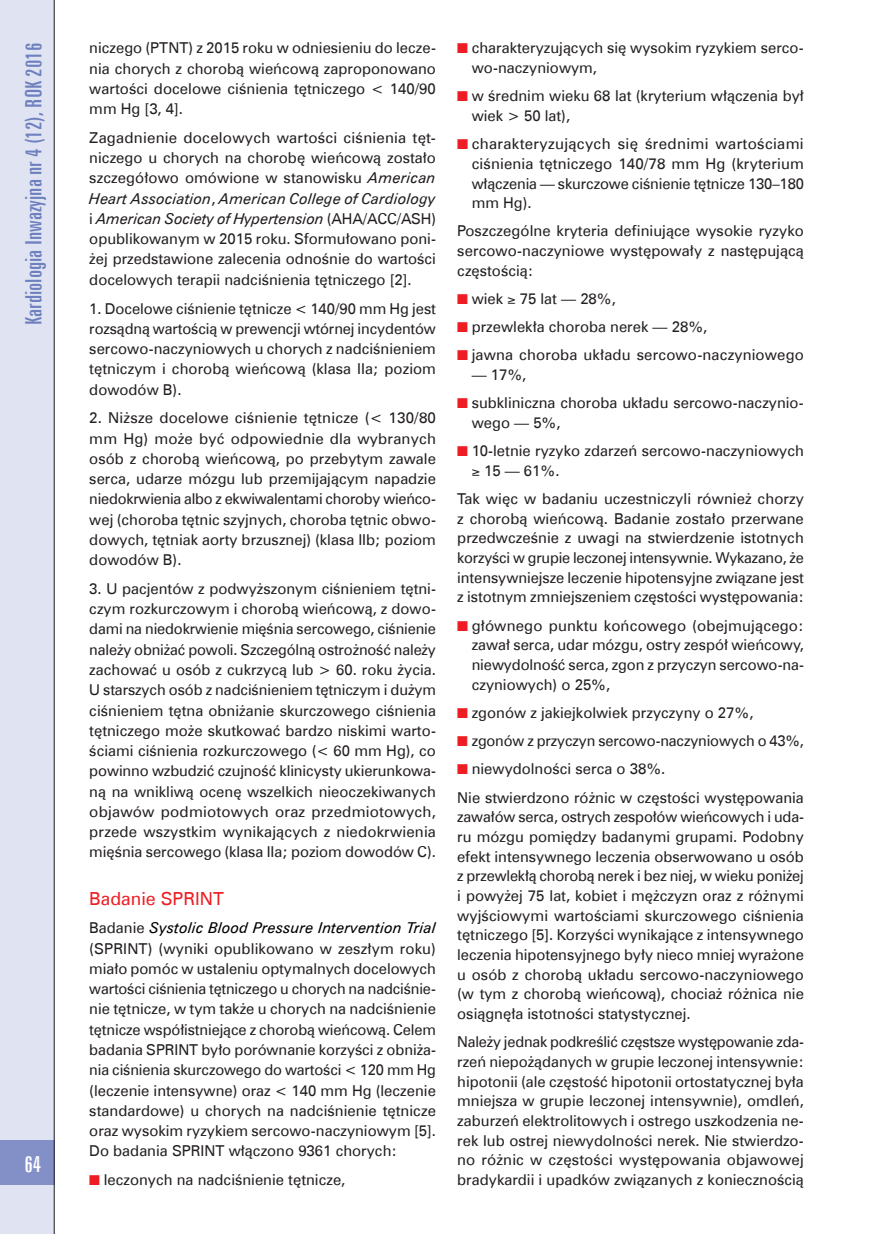
<style>
.page{position:relative;width:872px;height:1234px;background:#fff}
.page>*{position:absolute;margin:0;border:0;box-sizing:border-box;transform-origin:0 0}
.t1{font:22.5px "Zurich X Cn EU";color:#6f80bf;scale:1.07 1}
.t2{font:22.5px "Zurich X Cn EU";color:#fff;scale:1.07 1}
.t3{font:18px "Zurich EU";color:#ee1d23}
.t4{font:15px/20.2px "Zurich EU";color:#231f20;text-align:justify}
.s1{font-style:italic}
.s2{font-style:italic;color:#000001}
.s3{color:#ee1d23}
</style>
<div class="page">
<div style="left:0;top:0;width:54px;height:1233px;background:#e0e4f2"></div>
<div style="left:0;top:1140px;width:54px;height:44px;background:#838fc7"></div>
<hr style="left:54px;top:0;width:1px;height:1233px;background:#231f20">
<h1 class="t1" style="left:20px;top:325px;width:265px;rotate:-90deg">Kardiologia Inwazyjna nr 4 (12), ROK 2016</h1>
<p class="t4" style="left:89px;top:38px;width:348px">niczego (PTNT) z 2015 roku w odniesieniu do lecze&shy;nia chorych z chorobą wieńcową zaproponowano wartości docelowe ciśnienia tętniczego &lt; 140/90 mm Hg [3, 4].</p>
<p class="t4" style="left:89px;top:127px;width:348px">Zagadnienie docelowych wartości ciśnienia tęt&shy;niczego u chorych na chorobę wieńcową zostało szczegółowo omówione w stanowisku <span class="s1">American Heart Association</span>, <span class="s1">American College of Cardiology </span>i <span class="s1">American Society of Hypertension</span> (AHA/ACC/ASH) opublikowanym w 2015 roku. Sformułowano poni&shy;żej przedstawione zalecenia odnośnie do wartości docelowych terapii nadciśnienia tętniczego [2].</p>
<p class="t4" style="left:89px;top:298px;width:348px">1. Docelowe ciśnienie tętnicze &lt; 140/90 mm Hg jest rozsądną wartością w prewencji wtórnej incydentów sercowo-naczyniowych u chorych z nadciśnieniem tętniczym i chorobą wieńcową (klasa IIa; poziom dowodów B).</p>
<p class="t4" style="left:89px;top:407px;width:348px">2. Niższe docelowe ciśnienie tętnicze (&lt; 130/80 mm Hg) może być odpowiednie dla wybranych osób z chorobą wieńcową, po przebytym zawale serca, udarze mózgu lub przemijającym napadzie niedokrwienia albo z ekwiwalentami choroby wieńco&shy;wej (choroba tętnic szyjnych, choroba tętnic obwo&shy;dowych, tętniak aorty brzusznej) (klasa IIb; poziom dowodów B).</p>
<p class="t4" style="left:89px;top:578px;width:348px">3. U pacjentów z podwyższonym ciśnieniem tętni&shy;czym rozkurczowym i chorobą wieńcową, z dowo&shy;dami na niedokrwienie mięśnia sercowego, ciśnienie należy obniżać powoli. Szczególną ostrożność należy zachować u osób z cukrzycą lub &gt; 60. roku życia.<br>U starszych osób z nadciśnieniem tętniczym i dużym ciśnieniem tętna obniżanie skurczowego ciśnienia tętniczego może skutkować bardzo niskimi warto&shy;ściami ciśnienia rozkurczowego (&lt; 60 mm Hg), co powinno wzbudzić czujność klinicysty ukierunkowa&shy;ną na wnikliwą ocenę wszelkich nieoczekiwanych objawów podmiotowych oraz przedmiotowych, przede wszystkim wynikających z niedokrwienia mięśnia sercowego (klasa IIa; poziom dowodów C).</p>
<p class="t3" style="left:89px;top:887px;width:136px">Badanie SPRINT</p>
<p class="t4" style="left:89px;top:917px;width:348px">Badanie <span class="s2">Systolic Blood Pressure Intervention Trial </span>(SPRINT) (wyniki opublikowano w zeszłym roku) miało pomóc w ustaleniu optymalnych docelowych wartości ciśnienia tętniczego u chorych na nadciśnie&shy;nie tętnicze, w tym także u chorych na nadciśnienie tętnicze współistniejące z chorobą wieńcową. Celem badania SPRINT było porównanie korzyści z obniża&shy;nia ciśnienia skurczowego do wartości &lt; 120 mm Hg (leczenie intensywne) oraz &lt; 140 mm Hg (leczenie standardowe) u chorych na nadciśnienie tętnicze oraz wysokim ryzykiem sercowo-naczyniowym [5].<br>Do badania SPRINT włączono 9361 chorych:</p>
<p class="t4" style="left:89px;top:1169px;width:257px"><span class="s3">■</span> leczonych na nadciśnienie tętnicze,</p>
<h1 class="t2" style="left:24px;top:1150px;width:17px">64</h1>
<p class="t4" style="left:471px;top:38px;width:334px;line-height:19.6px;text-indent:-14px"><span class="s3">■</span> charakteryzujących się wysokim ryzykiem serco&shy;wo-naczyniowym,</p>
<p class="t4" style="left:471px;top:86px;width:334px;line-height:19.6px;text-indent:-14px"><span class="s3">■</span> w średnim wieku 68 lat (kryterium włączenia był wiek &gt; 50 lat),</p>
<p class="t4" style="left:471px;top:134px;width:334px;line-height:19.6px;text-indent:-14px"><span class="s3">■</span> charakteryzujących się średnimi wartościami ciśnienia tętniczego 140/78 mm Hg (kryterium włączenia — skurczowe ciśnienie tętnicze 130–180 mm Hg).</p>
<p class="t4" style="left:457px;top:221px;width:348px;line-height:19.6px">Poszczególne kryteria definiujące wysokie ryzyko sercowo-naczyniowe występowały z następującą częstością:</p>
<p class="t4" style="left:457px;top:288px;width:160px"><span class="s3">■</span> wiek ≥ 75 lat — 28%,</p>
<p class="t4" style="left:457px;top:316px;width:251px"><span class="s3">■</span> przewlekła choroba nerek — 28%,</p>
<p class="t4" style="left:457px;top:345px;width:348px"><span class="s3">■</span> jawna choroba układu sercowo-naczyniowego</p>
<p class="t4" style="left:471px;top:364px;width:56px">— 17%,</p>
<p class="t4" style="left:471px;top:393px;width:334px;line-height:19.6px;text-indent:-14px"><span class="s3">■</span> subkliniczna choroba układu sercowo-naczynio&shy;wego — 5%,</p>
<p class="t4" style="left:471px;top:441px;width:334px;line-height:19.6px;text-indent:-14px"><span class="s3">■</span> 10-letnie ryzyko zdarzeń sercowo-naczyniowych ≥ 15 — 61%.</p>
<p class="t4" style="left:457px;top:488px;width:348px;line-height:19.6px">Tak więc w badaniu uczestniczyli również chorzy z chorobą wieńcową. Badanie zostało przerwane przedwcześnie z uwagi na stwierdzenie istotnych korzyści w grupie leczonej intensywnie. Wykazano, że intensywniejsze leczenie hipotensyjne związane jest z istotnym zmniejszeniem częstości występowania:</p>
<p class="t4" style="left:471px;top:615px;width:334px;line-height:19.6px;text-indent:-14px"><span class="s3">■</span> głównego punktu końcowego (obejmującego: zawał serca, udar mózgu, ostry zespół wieńcowy, niewydolność serca, zgon z przyczyn sercowo-na&shy;czyniowych) o 25%,</p>
<p class="t4" style="left:457px;top:702px;width:298px"><span class="s3">■</span> zgonów z jakiejkolwiek przyczyny o 27%,</p>
<p class="t4" style="left:457px;top:730px;width:348px"><span class="s3">■</span> zgonów z przyczyn sercowo-naczyniowych o 43%,</p>
<p class="t4" style="left:457px;top:754px;width:348px;line-height:28.2px"><span class="s3">■</span> niewydolności serca o 38%.<br>Nie stwierdzono różnic w częstości występowania</p>
<p class="t4" style="left:457px;top:806px;width:348px;line-height:19.6px">zawałów serca, ostrych zespołów wieńcowych i uda&shy;ru mózgu pomiędzy badanymi grupami. Podobny efekt intensywnego leczenia obserwowano u osób z przewlekłą chorobą nerek i bez niej, w wieku poniżej i powyżej 75 lat, kobiet i mężczyzn oraz z różnymi wyjściowymi wartościami skurczowego ciśnienia tętniczego [5]. Korzyści wynikające z intensywnego leczenia hipotensyjnego były nieco mniej wyrażone u osób z chorobą układu sercowo-naczyniowego (w tym z chorobą wieńcową), chociaż różnica nie osiągnęła istotności statystycznej.</p>
<p class="t4" style="left:457px;top:1031px;width:348px;line-height:19.6px">Należy jednak podkreślić częstsze występowanie zda&shy;rzeń niepożądanych w grupie leczonej intensywnie: hipotonii (ale częstość hipotonii ortostatycznej była mniejsza w grupie leczonej intensywnie), omdleń, zaburzeń elektrolitowych i ostrego uszkodzenia ne&shy;rek lub ostrej niewydolności nerek. Nie stwierdzo&shy;no różnic w częstości występowania objawowej bradykardii i upadków związanych z koniecznością</p>
</div>
